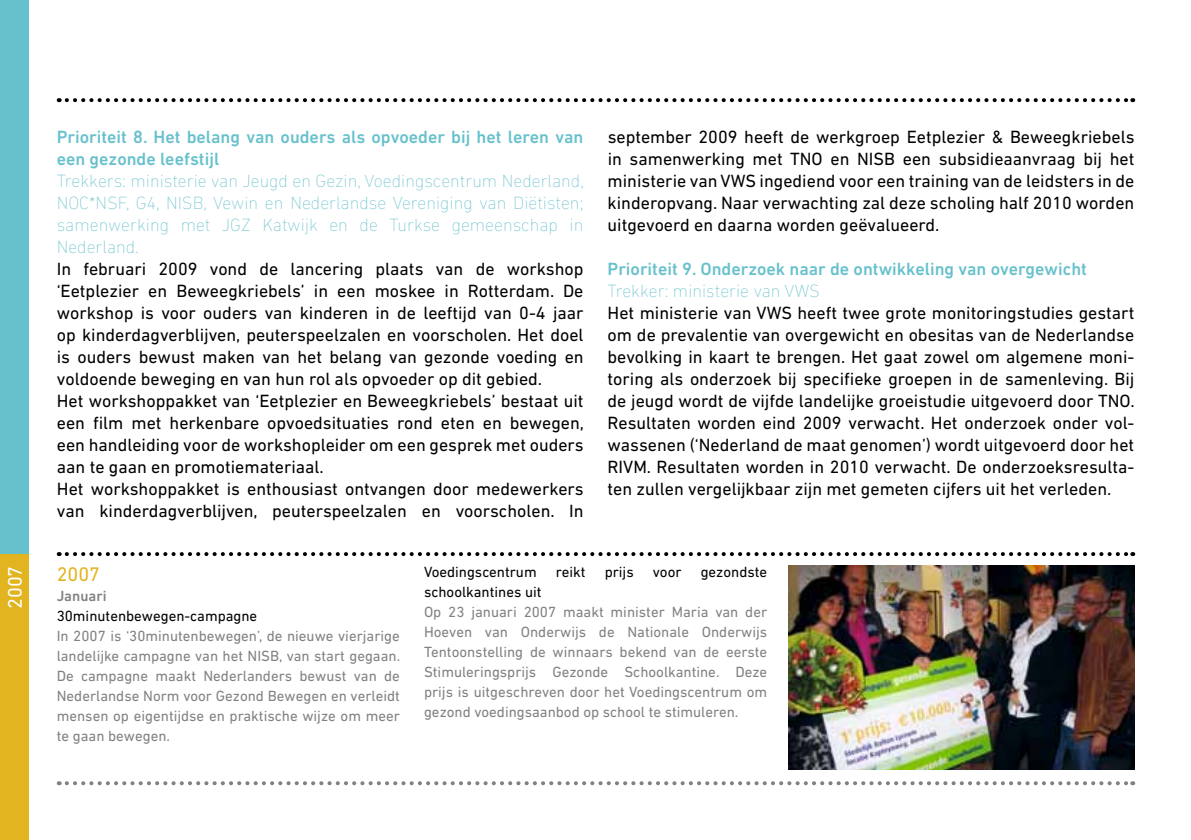
<style>
.page{position:relative;width:1191px;height:840px;background:#fff}
.page>*{position:absolute;margin:0;border:0;box-sizing:border-box;transform-origin:0 0}
.t1{font:20px "DIN Next LT Pro";color:#e2b41f}
.t2{font:20px "DIN Next LT Pro";color:#fff}
.t3{font:18px/22px "DIN Next LT Pro";color:#000;text-align:justify}
.t4{font:200 18px/22px "DIN Next LT Pro";color:#67c1cc;text-align:justify}
.t5{font:500 18px/22px "DIN Next LT Pro";color:#67c1cc}
.t6{font:15px/20px "DIN Next LT Pro";color:#818181;text-align:justify}
.t7{font:15px "DIN Next LT Pro";color:#000}
.t8{font:500 15px "DIN Next LT Pro";color:#818181}
</style>
<div class="page">
<svg style="left:67px;top:98px;width:1066px;height:4px"></svg>
<svg style="left:67px;top:781px;width:1066px;height:3px"></svg>
<div style="left:0;top:0;width:28px;height:553px;background:#67c1cc"></div>
<svg style="left:67px;top:552px;width:1066px;height:3px"></svg>
<div style="left:0;top:553px;width:28px;height:286px;background:#e2b41f"></div>
<img style="left:788px;top:565px;width:346px;height:204px">
<p class="t2" style="left:3px;top:608px;width:45px;rotate:-90deg">2007</p>
<p class="t5" style="left:57px;top:125px;width:528px">Prioriteit 8. Het belang van ouders als opvoeder bij het leren van een gezonde leefstijl</p>
<p class="t4" style="left:57px;top:169px;width:529px">Trekkers: ministerie van Jeugd en Gezin, Voedingscentrum Nederland, NOC*NSF, G4, NISB, Vewin en Nederlandse Vereniging van Diëtisten; samenwerking met JGZ Katwijk en de Turkse gemeenschap in Nederland.</p>
<p class="t3" style="left:57px;top:257px;width:529px;text-align:left">In februari 2009 vond de lancering plaats van de workshop ‘Eetplezier en Beweegkriebels’ in een moskee in Rotterdam. De workshop is voor ouders van kinderen in de leeftijd van 0-4 jaar op kinderdagverblijven, peuterspeelzalen en voorscholen. Het doel is ouders bewust maken van het belang van gezonde voeding en voldoende beweging en van hun rol als opvoeder op dit gebied.<br>Het workshoppakket van ‘Eetplezier en Beweegkriebels’ bestaat uit een film met herkenbare opvoedsituaties rond eten en bewegen, een handleiding voor de workshopleider om een gesprek met ouders aan te gaan en promotiemateriaal.<br>Het workshoppakket is enthousiast ontvangen door medewerkers van kinderdagverblijven, peuterspeelzalen en voorscholen. In</p>
<p class="t3" style="left:607px;top:125px;width:528px">september 2009 heeft de werkgroep Eetplezier &amp; Beweegkriebels in samenwerking met TNO en NISB een subsidieaanvraag bij het ministerie van VWS ingediend voor een training van de leidsters in de kinderopvang. Naar verwachting zal deze scholing half 2010 worden uitgevoerd en daarna worden geëvalueerd.</p>
<p class="t5" style="left:607px;top:257px;width:481px">Prioriteit 9. Onderzoek naar de ontwikkeling van overgewicht</p>
<p class="t4" style="left:607px;top:279px;width:214px">Trekker: ministerie van VWS</p>
<p class="t3" style="left:607px;top:301px;width:529px">Het ministerie van VWS heeft twee grote monitoringstudies gestart om de prevalentie van overgewicht en obesitas van de Nederlandse bevolking in kaart te brengen. Het gaat zowel om algemene moni&shy;toring als onderzoek bij specifieke groepen in de samenleving. Bij de jeugd wordt de vijfde landelijke groeistudie uitgevoerd door TNO.<br>Resultaten worden eind 2009 verwacht. Het onderzoek onder vol&shy;wassenen (‘Nederland de maat genomen’) wordt uitgevoerd door het RIVM. Resultaten worden in 2010 verwacht. De onderzoeksresulta&shy;ten zullen vergelijkbaar zijn met gemeten cijfers uit het verleden.</p>
<p class="t1" style="left:57px;top:562px;width:45px">2007</p>
<p class="t8" style="left:57px;top:586px;width:51px">Januari</p>
<p class="t7" style="left:57px;top:606px;width:202px">30minutenbewegen-campagne</p>
<p class="t6" style="left:57px;top:625px;width:345px">In 2007 is ‘30minutenbewegen’, de nieuwe vierjarige landelijke campagne van het NISB, van start gegaan.<br>De campagne maakt Nederlanders bewust van de Nederlandse Norm voor Gezond Bewegen en verleidt mensen op eigentijdse en praktische wijze om meer te gaan bewegen.</p>
<p class="t7" style="left:424px;top:562px;width:114px">Voedingscentrum</p>
<p class="t7" style="left:556px;top:562px;width:31px">reikt</p>
<p class="t7" style="left:604px;top:562px;width:31px">prijs</p>
<p class="t7" style="left:653px;top:562px;width:30px">voor</p>
<p class="t7" style="left:700px;top:562px;width:68px">gezondste</p>
<p class="t7" style="left:424px;top:582px;width:119px">schoolkantines uit</p>
<p class="t6" style="left:424px;top:601px;width:345px">Op 23 januari 2007 maakt minister Maria van der Hoeven van Onderwijs de Nationale Onderwijs Tentoonstelling de winnaars bekend van de eerste Stimuleringsprijs Gezonde Schoolkantine. Deze prijs is uitgeschreven door het Voedingscentrum om gezond voedingsaanbod op school te stimuleren.</p>
</div>
